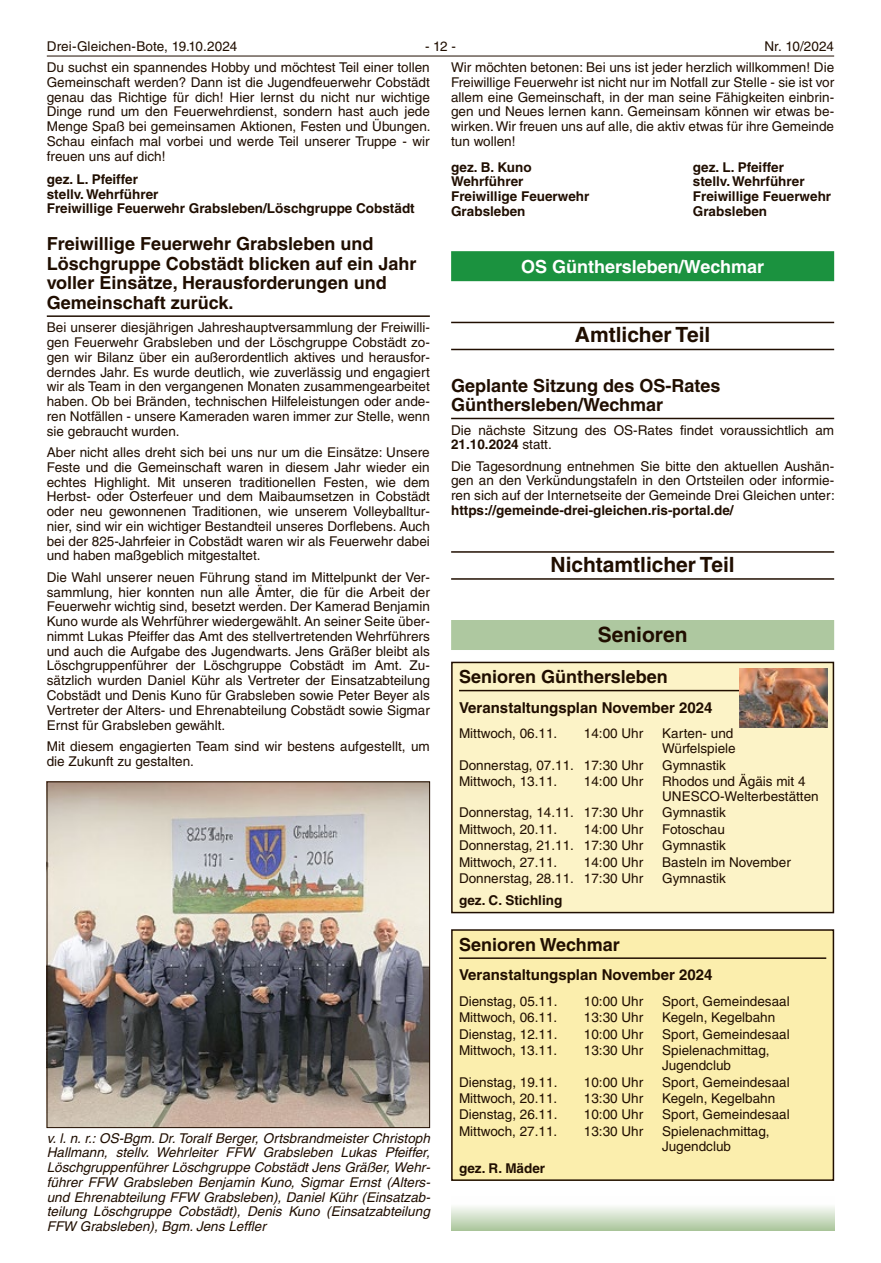
<style>
.page{position:relative;width:881px;height:1263px;background:#fff}
.page>*{position:absolute;margin:0;border:0;box-sizing:border-box;transform-origin:0 0}
.t1{font:700 21px "Helvetica LT";color:#200e00}
.t2{font:700 18px/19.6px "Helvetica LT";color:#200e00}
.t3{font:700 18px "Helvetica LT";color:#fff}
.t4{font:700 15px "Helvetica LT";color:#200e00}
.t5{font:13.5px/14.7px "Helvetica LT";color:#200e00;text-align:justify}
.t6{font:italic 13.5px/14.7px "Helvetica LT";color:#200e00;text-align:justify}
.t7{font:700 13.5px/14.7px "Helvetica LT";color:#200e00}
.s1{font-weight:700}
</style>
<div class="page">
<hr style="left:47px;top:56px;width:786px;height:1px;background:#200e00">
<div style="left:451px;top:251px;width:382px;height:30px;background:#1b923f"></div>
<hr style="left:451px;top:322px;width:382px;height:1px;background:#200e00">
<hr style="left:451px;top:349px;width:382px;height:1px;background:#200e00">
<hr style="left:451px;top:418px;width:382px;height:1px;background:#200e00">
<hr style="left:451px;top:551px;width:382px;height:2px;background:#200e00">
<hr style="left:451px;top:578px;width:382px;height:2px;background:#200e00">
<div style="left:451px;top:620px;width:382px;height:30px;background:#aec8a0"></div>
<div style="left:451px;top:662px;width:382px;height:250px;background:#fcf3c7"></div>
<hr style="left:459px;top:690px;width:367px;height:1px;background:#200e00">
<div style="left:451px;top:662px;width:382px;height:251px;border:2px solid #200e00"></div>
<div style="left:451px;top:930px;width:382px;height:250px;background:#fbeead"></div>
<hr style="left:459px;top:957px;width:367px;height:2px;background:#200e00">
<div style="left:451px;top:929px;width:382px;height:252px;border:2px solid #200e00"></div>
<div style="left:451px;top:1197px;width:382px;height:34px;background:linear-gradient(to bottom,#fff,#aec8a0)"></div>
<hr style="left:47px;top:315px;width:382px;height:2px;background:#200e00">
<img style="left:49px;top:784px;width:378px;height:342px">
<div style="left:47px;top:782px;width:382px;height:346px;border:1px solid #200e00"></div>
<img style="left:739px;top:669px;width:88px;height:59px">
<p class="t5" style="left:47px;top:39px;width:192px">Drei-Gleichen-Bote, 19.10.2024</p>
<p class="t5" style="left:425px;top:39px;width:32px">- 12 -</p>
<p class="t5" style="left:451px;top:35px;width:384px;line-height:21.3px;text-align:right">Nr. 10/2024<br>Wir möchten betonen: Bei uns ist jeder herzlich willkommen! Die</p>
<p class="t5" style="left:451px;top:75px;width:384px">Freiwillige Feuerwehr ist nicht nur im Notfall zur Stelle - sie ist vor allem eine Gemeinschaft, in der man seine Fähigkeiten einbrin&shy;gen und Neues lernen kann. Gemeinsam können wir etwas be&shy;wirken. Wir freuen uns auf alle, die aktiv etwas für ihre Gemeinde tun wollen!</p>
<p class="t7" style="left:451px;top:159px;width:140px">gez. B. Kuno<br>Wehrführer<br>Freiwillige Feuerwehr<br>Grabsleben</p>
<p class="t7" style="left:692px;top:159px;width:140px">gez. L. Pfeiffer<br>stellv. Wehrführer<br>Freiwillige Feuerwehr<br>Grabsleben</p>
<p class="t5" style="left:47px;top:60px;width:385px">Du suchst ein spannendes Hobby und möchtest Teil einer tollen Gemeinschaft werden? Dann ist die Jugendfeuerwehr Cobstädt genau das Richtige für dich! Hier lernst du nicht nur wichtige Dinge rund um den Feuerwehrdienst, sondern hast auch jede Menge Spaß bei gemeinsamen Aktionen, Festen und Übungen.<br>Schau einfach mal vorbei und werde Teil unserer Truppe - wir freuen uns auf dich!</p>
<p class="t7" style="left:47px;top:172px;width:369px">gez. L. Pfeiffer<br>stellv. Wehrführer<br>Freiwillige Feuerwehr Grabsleben/Löschgruppe Cobstädt</p>
<h2 class="t2" style="left:47px;top:234px;width:371px">Freiwillige Feuerwehr Grabsleben und Löschgruppe Cobstädt blicken auf ein Jahr voller Einsätze, Herausforderungen und Gemeinschaft zurück.</h2>
<p class="t5" style="left:47px;top:320px;width:384px">Bei unserer diesjährigen Jahreshauptversammlung der Freiwilli&shy;gen Feuerwehr Grabsleben und der Löschgruppe Cobstädt zo&shy;gen wir Bilanz über ein außerordentlich aktives und herausfor&shy;derndes Jahr. Es wurde deutlich, wie zuverlässig und engagiert wir als Team in den vergangenen Monaten zusammengearbeitet haben. Ob bei Bränden, technischen Hilfeleistungen oder ande&shy;ren Notfällen - unsere Kameraden waren immer zur Stelle, wenn sie gebraucht wurden.</p>
<p class="t5" style="left:47px;top:445px;width:384px">Aber nicht alles dreht sich bei uns nur um die Einsätze: Unsere Feste und die Gemeinschaft waren in diesem Jahr wieder ein echtes Highlight. Mit unseren traditionellen Festen, wie dem Herbst- oder Osterfeuer und dem Maibaumsetzen in Cobstädt oder neu gewonnenen Traditionen, wie unserem Volleyballtur&shy;nier, sind wir ein wichtiger Bestandteil unseres Dorflebens. Auch bei der 825-Jahrfeier in Cobstädt waren wir als Feuerwehr dabei und haben maßgeblich mitgestaltet.</p>
<p class="t5" style="left:47px;top:570px;width:384px">Die Wahl unserer neuen Führung stand im Mittelpunkt der Ver&shy;sammlung, hier konnten nun alle Ämter, die für die Arbeit der Feuerwehr wichtig sind, besetzt werden. Der Kamerad Benjamin Kuno wurde als Wehrführer wiedergewählt. An seiner Seite über&shy;nimmt Lukas Pfeiffer das Amt des stellvertretenden Wehrführers und auch die Aufgabe des Jugendwarts. Jens Gräßer bleibt als Löschgruppenführer der Löschgruppe Cobstädt im Amt. Zu&shy;sätzlich wurden Daniel Kühr als Vertreter der Einsatzabteilung Cobstädt und Denis Kuno für Grabsleben sowie Peter Beyer als Vertreter der Alters- und Ehrenabteilung Cobstädt sowie Sigmar Ernst für Grabsleben gewählt.</p>
<p class="t5" style="left:47px;top:739px;width:384px">Mit diesem engagierten Team sind wir bestens aufgestellt, um die Zukunft zu gestalten.</p>
<h2 class="t3" style="left:521px;top:255px;width:244px">OS Günthersleben/Wechmar</h2>
<h1 class="t1" style="left:574px;top:322px;width:137px">Amtlicher Teil</h1>
<h2 class="t2" style="left:451px;top:375px;width:271px">Geplante Sitzung des OS-Rates<br>Günthersleben/Wechmar</h2>
<p class="t5" style="left:451px;top:422px;width:384px">Die nächste Sitzung des OS-Rates findet voraussichtlich am<br><span class="s1">21.10.2024</span> statt.</p>
<p class="t5" style="left:451px;top:459px;width:385px">Die Tagesordnung entnehmen Sie bitte den aktuellen Aushän&shy;gen an den Verkündungstafeln in den Ortsteilen oder informie&shy;ren sich auf der Internetseite der Gemeinde Drei Gleichen unter:</p>
<p class="t7" style="left:451px;top:503px;width:284px">https://gemeinde-drei-gleichen.ris-portal.de/</p>
<h1 class="t1" style="left:550px;top:552px;width:186px">Nichtamtlicher Teil</h1>
<h1 class="t1" style="left:597px;top:621px;width:91px">Senioren</h1>
<h2 class="t2" style="left:459px;top:667px;width:210px">Senioren Günthersleben</h2>
<p class="t4" style="left:459px;top:698px;width:255px">Veranstaltungsplan November 2024</p>
<p class="t5" style="left:459px;top:726px;width:100px">Mittwoch, 06.11.</p>
<p class="t5" style="left:583px;top:726px;width:61px">14:00 Uhr</p>
<p class="t5" style="left:662px;top:726px;width:75px">Karten- und<br>Würfelspiele</p>
<p class="t5" style="left:459px;top:757px;width:186px">Donnerstag, 07.11. 17:30 Uhr</p>
<p class="t5" style="left:662px;top:757px;width:65px">Gymnastik</p>
<p class="t5" style="left:459px;top:774px;width:100px">Mittwoch, 13.11.</p>
<p class="t5" style="left:583px;top:774px;width:61px">14:00 Uhr</p>
<p class="t5" style="left:662px;top:774px;width:158px">Rhodos und Ägäis mit 4<br>UNESCO-Welterbestätten</p>
<p class="t5" style="left:459px;top:805px;width:186px">Donnerstag, 14.11. 17:30 Uhr</p>
<p class="t5" style="left:662px;top:805px;width:65px">Gymnastik</p>
<p class="t5" style="left:459px;top:821px;width:100px">Mittwoch, 20.11.</p>
<p class="t5" style="left:583px;top:821px;width:61px">14:00 Uhr</p>
<p class="t5" style="left:662px;top:821px;width:64px">Fotoschau</p>
<p class="t5" style="left:459px;top:838px;width:186px">Donnerstag, 21.11. 17:30 Uhr</p>
<p class="t5" style="left:662px;top:838px;width:65px">Gymnastik</p>
<p class="t5" style="left:459px;top:854px;width:100px">Mittwoch, 27.11.</p>
<p class="t5" style="left:583px;top:854px;width:61px">14:00 Uhr</p>
<p class="t5" style="left:662px;top:854px;width:130px">Basteln im November</p>
<p class="t5" style="left:459px;top:871px;width:186px">Donnerstag, 28.11. 17:30 Uhr</p>
<p class="t5" style="left:662px;top:871px;width:65px">Gymnastik</p>
<p class="t7" style="left:459px;top:893px;width:105px">gez. C. Stichling</p>
<h2 class="t2" style="left:459px;top:934px;width:162px">Senioren Wechmar</h2>
<p class="t4" style="left:459px;top:966px;width:255px">Veranstaltungsplan November 2024</p>
<p class="t5" style="left:459px;top:994px;width:100px">Dienstag, 05.11.</p>
<p class="t5" style="left:583px;top:994px;width:61px">10:00 Uhr</p>
<p class="t5" style="left:662px;top:994px;width:129px">Sport, Gemeindesaal</p>
<p class="t5" style="left:459px;top:1010px;width:100px">Mittwoch, 06.11.</p>
<p class="t5" style="left:583px;top:1010px;width:61px">13:30 Uhr</p>
<p class="t5" style="left:662px;top:1010px;width:114px">Kegeln, Kegelbahn</p>
<p class="t5" style="left:459px;top:1027px;width:100px">Dienstag, 12.11.</p>
<p class="t5" style="left:583px;top:1027px;width:61px">10:00 Uhr</p>
<p class="t5" style="left:662px;top:1027px;width:129px">Sport, Gemeindesaal</p>
<p class="t5" style="left:459px;top:1043px;width:100px">Mittwoch, 13.11.</p>
<p class="t5" style="left:583px;top:1043px;width:61px">13:30 Uhr</p>
<p class="t5" style="left:662px;top:1043px;width:109px">Spielenachmittag,<br>Jugendclub</p>
<p class="t5" style="left:459px;top:1074px;width:100px">Dienstag, 19.11.</p>
<p class="t5" style="left:583px;top:1074px;width:61px">10:00 Uhr</p>
<p class="t5" style="left:662px;top:1074px;width:129px">Sport, Gemeindesaal</p>
<p class="t5" style="left:459px;top:1091px;width:100px">Mittwoch, 20.11.</p>
<p class="t5" style="left:583px;top:1091px;width:61px">13:30 Uhr</p>
<p class="t5" style="left:662px;top:1091px;width:114px">Kegeln, Kegelbahn</p>
<p class="t5" style="left:459px;top:1107px;width:100px">Dienstag, 26.11.</p>
<p class="t5" style="left:583px;top:1107px;width:61px">10:00 Uhr</p>
<p class="t5" style="left:662px;top:1107px;width:129px">Sport, Gemeindesaal</p>
<p class="t5" style="left:459px;top:1124px;width:100px">Mittwoch, 27.11.</p>
<p class="t5" style="left:583px;top:1124px;width:61px">13:30 Uhr</p>
<p class="t5" style="left:662px;top:1124px;width:109px">Spielenachmittag,<br>Jugendclub</p>
<p class="t7" style="left:459px;top:1161px;width:88px">gez. R. Mäder</p>
<p class="t6" style="left:47px;top:1130px;width:385px">v. l. n. r.: OS-Bgm. Dr. Toralf Berger, Ortsbrandmeister Christoph Hallmann, stellv. Wehrleiter FFW Grabsleben Lukas Pfeiffer, Löschgruppenführer Löschgruppe Cobstädt Jens Gräßer, Wehr&shy;führer FFW Grabsleben Benjamin Kuno, Sigmar Ernst (Alters&shy;und Ehrenabteilung FFW Grabsleben), Daniel Kühr (Einsatzab&shy;teilung Löschgruppe Cobstädt), Denis Kuno (Einsatzabteilung FFW Grabsleben), Bgm. Jens Leffler</p>
</div>
